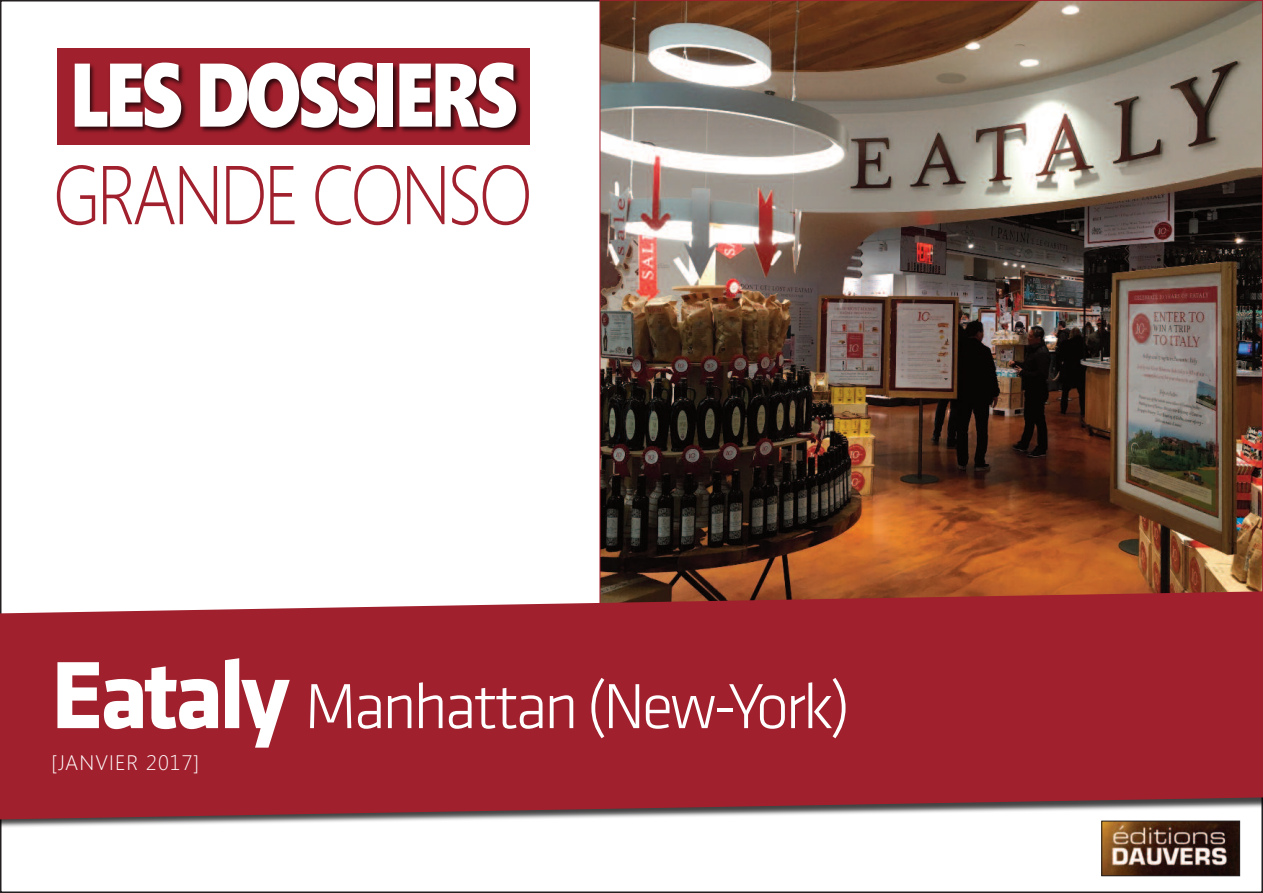
<style>
.page{position:relative;width:1263px;height:893px;background:#fff}
.page>*{position:absolute;margin:0;border:0;box-sizing:border-box;transform-origin:0 0}
.t1{font:900 90px "Segoe";letter-spacing:-.05em;color:#fff;scale:.8 1}
.t2{font:300 83.1px "Segoe";letter-spacing:-.05em;color:#a1202d;scale:.85 1}
.t3{font:300 66px "Klavika";letter-spacing:-.05em;color:#fff}
.t4{font:300 21px "Segoe";letter-spacing:.05em;color:#fff}
.s1{font-weight:700;font-size:99px}
</style>
<div class="page">
<img style="left:1103px;top:830px;width:135px;height:44px">
<div style="left:1101px;top:821px;width:139px;height:55px;border:1px solid #231f20"></div>
<img style="left:0;top:39px;width:530px;height:181px">
<img style="left:602px;top:2px;width:659px;height:584px">
<img style="left:0;top:586px;width:1263px;height:244px">
<svg style="left:0;top:591px;width:1263px;height:229px;background:#a42f3a"></svg>
<h1 class="t1" style="left:70px;top:43px;width:561px">LES DOSSIERS</h1>
<p class="t2" style="left:53px;top:147px;width:566px">GRANDE CONSO</p>
<p class="t3" style="left:51px;top:684px;width:801px"><span class="s1">Eataly</span> Manhattan (New-York)</p>
<p class="t4" style="left:51px;top:751px;width:150px">[JANVIER 2017]</p>
</div>
